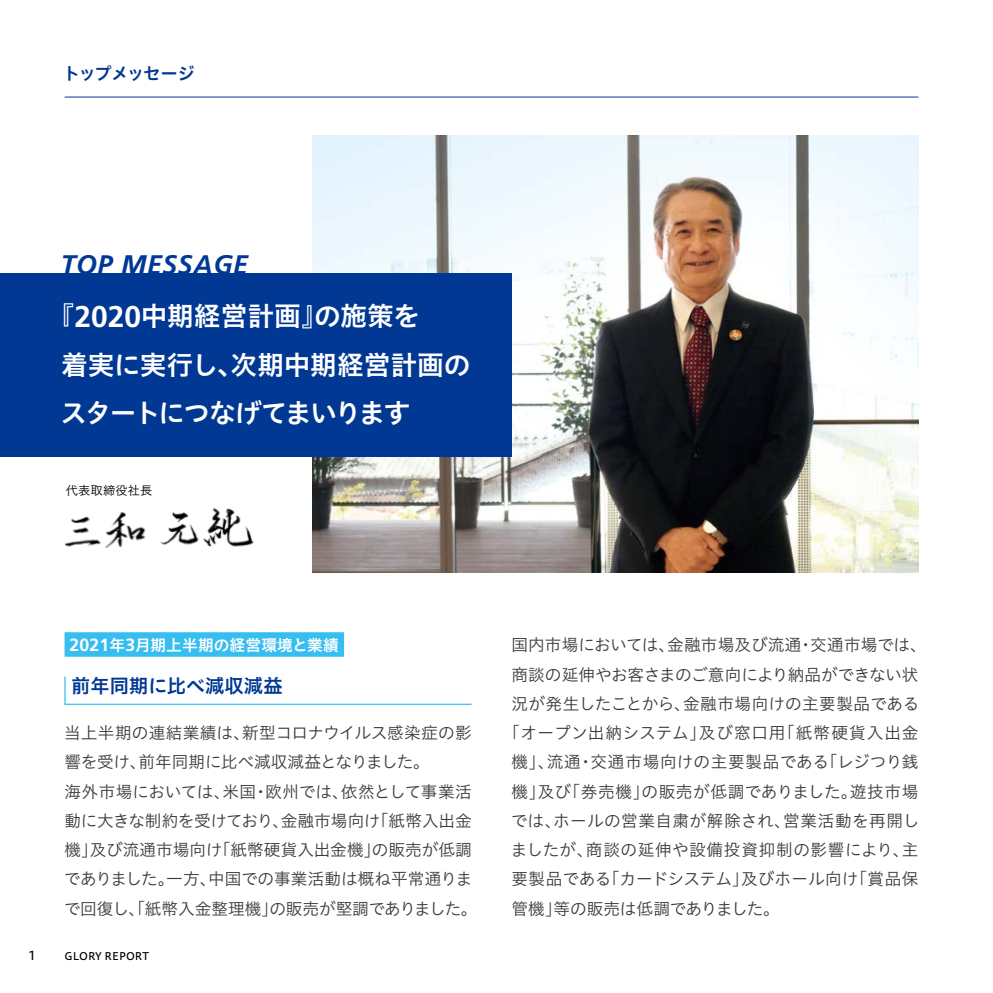
<style>
.page{position:relative;width:993px;height:993px;background:#fff}
.page>*{position:absolute;margin:0;border:0;box-sizing:border-box;transform-origin:0 0}
.t1{font:26.78px/48.5px "Hiragino UD Sans Std N W6";letter-spacing:-.015em;color:#fff}
.t2{font:italic 700 26.78px "Frutiger";letter-spacing:.02em;color:#003894}
.t3{font:19.25px "Hiragino UD Sans Std N W6";letter-spacing:.005em;color:#003894}
.t4{font:17.5px "Hiragino UD Sans Std N W6";letter-spacing:-.07em;color:#003894}
.t5{font:16.62px/29.2px "Hiragino UD Sans Std N W3";letter-spacing:.005em;color:#3e3a39}
.t6{font:16.62px "Hiragino UD Sans Std N W3";letter-spacing:.025em;color:#3e3a39}
.t7{font:16.62px "Hiragino UD Sans Std N W3";letter-spacing:.03em;color:#3e3a39}
.t8{font:16.62px "Hiragino UD Sans Std N W3";letter-spacing:-.015em;color:#3e3a39}
.t9{font:16.62px "Hiragino UD Sans Std N W3";letter-spacing:.045em;color:#3e3a39}
.t10{font:16.62px "Hiragino UD Sans Std N W3";letter-spacing:.035em;color:#3e3a39}
.t11{font:15.75px "Hiragino UD Sans Std N W6";letter-spacing:.01em;color:#fff}
.t12{font:12.25px "Hiragino UD Sans Std N W3";letter-spacing:.01em;color:#000}
.t13{font:12.25px "Hiragino UD Sans Std N W5";color:#000}
.t14{font:10.5px "Hiragino UD Sans Std N W5";color:#000}
.s1{font-family:"Frutiger";font-weight:700;font-size:29.93px}
.s2{font-family:"Frutiger";font-weight:700;font-size:17.68px}
</style>
<div class="page">
<hr style="left:65px;top:97px;width:853px;height:1px;background:#003894">
<img style="left:313px;top:135px;width:605px;height:437px">
<div style="left:64px;top:632px;width:280px;height:24px;background:#37bef0"></div>
<div style="left:0;top:273px;width:511px;height:183px;background:#003894"></div>
<img style="left:64px;top:508px;width:190px;height:40px">
<svg style="left:64px;top:676px;width:408px;height:29px"></svg>
<p class="t4" style="left:63px;top:60px;width:134px">トップメッセージ</p>
<h1 class="t2" style="left:61px;top:248px;width:189px">TOP MESSAGE</h1>
<h1 class="t1" style="left:60px;top:290px;width:411px;text-indent:-12px">『<span class="s1">2020</span>中期経営計画』の施策を<br>着実に実行し、次期中期経営計画のスタートにつなげてまいります</h1>
<p class="t12" style="left:66px;top:481px;width:88px">代表取締役社長</p>
<p class="t11" style="left:70px;top:632px;width:271px"><span class="s2">2021</span>年<span class="s2">3</span>月期上半期の経営環境と業績</p>
<p class="t3" style="left:71px;top:671px;width:213px">前年同期に比べ減収減益</p>
<p class="t5" style="left:64px;top:717px;width:415px">当上半期の連結業績は、新型コロナウイルス感染症の影響を受け、前年同期に比べ減収減益となりました。<br>海外市場においては、米国・欧州では、依然として事業活動に大きな制約を受けており、金融市場向け「紙幣入出金機」及び流通市場向け「紙幣硬貨入出金機」の販売が低調でありました。一方、中国での事業活動は概ね平常通りまで回復し、「紙幣入金整理機」の販売が堅調でありました。</p>
<p class="t13" style="left:29px;top:946px;width:9px">1</p>
<p class="t14" style="left:64px;top:947px;width:86px">GLORY REPORT</p>
<p class="t5" style="left:511px;top:629px;width:417px">国内市場においては、金融市場及び流通・交通市場では、</p>
<p class="t8" style="left:511px;top:661px;width:408px">商談の延伸やお客さまのご意向により納品ができない状</p>
<p class="t5" style="left:511px;top:687px;width:409px">況が発生したことから、金融市場向けの主要製品である</p>
<p class="t9" style="left:503px;top:720px;width:417px">「オープン出納システム」及び窓口用「紙幣硬貨入出金</p>
<p class="t6" style="left:511px;top:749px;width:408px">機」、流通・交通市場向けの主要製品である「レジつり銭</p>
<p class="t7" style="left:511px;top:778px;width:408px">機」及び「券売機」の販売が低調でありました。遊技市場</p>
<p class="t5" style="left:510px;top:804px;width:410px">では、ホールの営業自粛が解除され、営業活動を再開し</p>
<p class="t10" style="left:510px;top:837px;width:409px">ましたが、商談の延伸や設備投資抑制の影響により、主</p>
<p class="t5" style="left:511px;top:863px;width:408px">要製品である「カードシステム」及びホール向け「賞品保</p>
<p class="t5" style="left:511px;top:892px;width:270px">管機」等の販売は低調でありました。</p>
</div>
